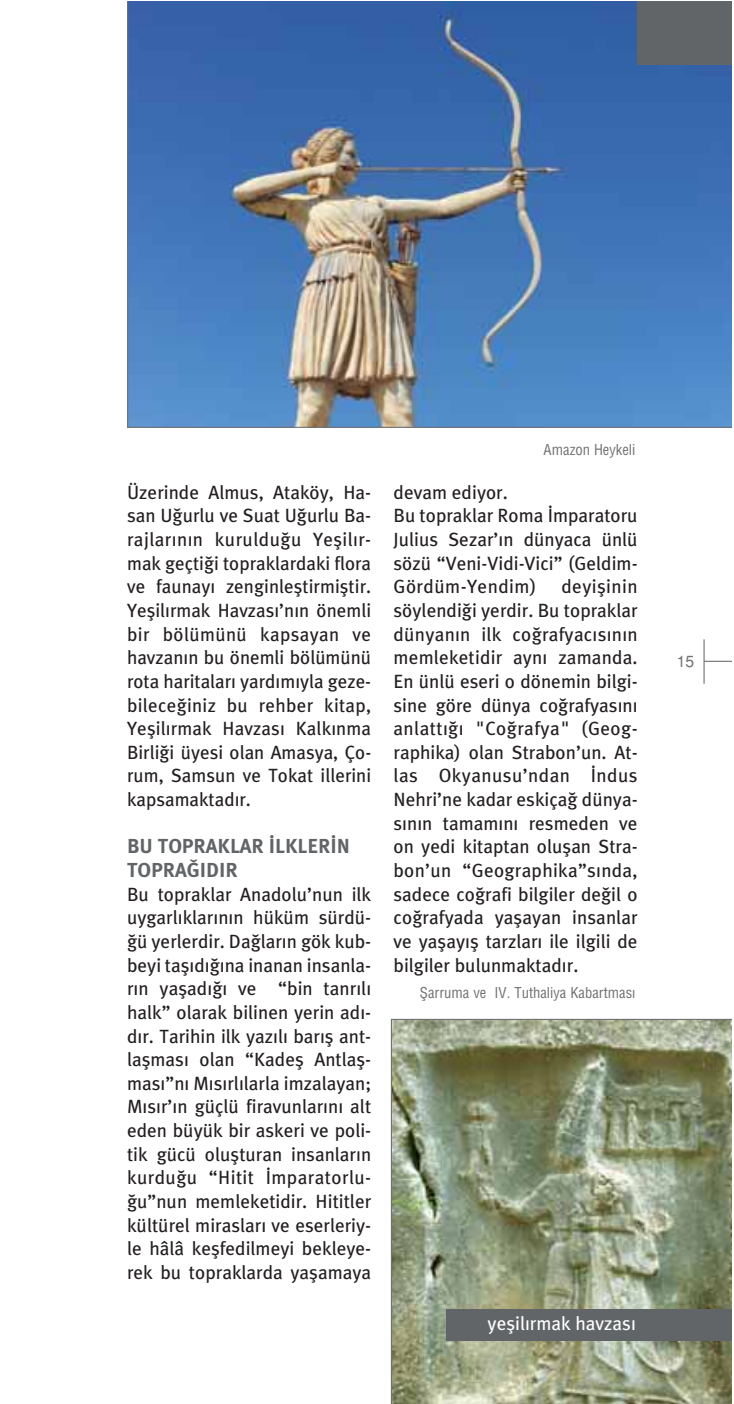
<style>
.page{position:relative;width:734px;height:1404px;background:#fff}
.page>*{position:absolute;margin:0;border:0;box-sizing:border-box;transform-origin:0 0}
.t1{font:20.25px/23.6px "Meta Plus Bold Roman Ti";color:#626568}
.t2{font:19.12px/23.6px "Meta Plus Book Roman Ti";color:#231f20;text-align:justify}
.t3{font:19.12px "Meta Plus Book Roman Ti";color:#fff}
.t4{font:500 15.75px "Helvetica";color:#717073}
.t5{font:14.62px "Helvetica Cond";color:#717073}
</style>
<div class="page">
<img style="left:127px;top:1px;width:604px;height:427px">
<svg style="left:391px;top:1018px;width:340px;height:385px"></svg>
<div style="left:637px;top:1px;width:94px;height:64px;background:#626568"></div>
<div style="left:446px;top:1309px;width:285px;height:32px;background:#626568"></div>
<hr style="left:703px;top:639px;width:1px;height:44px;background:#717073">
<svg style="left:704px;top:660px;width:27px;height:1px"></svg>
<p class="t2" style="left:127px;top:481px;width:245px">Üzerinde Almus, Ataköy, Ha&shy;san U¤urlu ve Suat U¤urlu Ba&shy;rajlar›n›n kuruldu¤u Yeflil›r&shy;mak geçti¤i topraklardaki flora ve faunay› zenginlefltirmifltir.<br>Yeflil›rmak Havzas›’n›n önemli bir bölümünü kapsayan ve havzan›n bu önemli bölümünü rota haritalar› yard›m›yla geze&shy;bilece¤iniz bu rehber kitap, Yeflil›rmak Havzas› Kalk›nma Birli¤i üyesi olan Amasya, Ço&shy;rum, Samsun ve Tokat illerini kapsamaktad›r.</p>
<p class="t1" style="left:127px;top:834px;width:224px">BU TOPRAKLAR ‹LKLER‹N<br>TOPRA⁄IDIR</p>
<p class="t2" style="left:127px;top:883px;width:245px">Bu topraklar Anadolu’nun ilk uygarl›klar›n›n hüküm sürdü-¤ü yerlerdir. Da¤lar›n gök kub&shy;beyi tafl›d›¤›na inanan insanla&shy;r›n yaflad›¤› ve “bin tanr›l› halk” olarak bilinen yerin ad›- d›r. Tarihin ilk yaz›l› bar›fl ant&shy;laflmas› olan “Kadefl Antlafl&shy;mas›”n› M›s›rl›larla imzalayan; M›s›r’›n güçlü firavunlar›n› alt eden büyük bir askeri ve poli&shy;tik gücü oluflturan insanlar›n kurdu¤u “Hitit ‹mparatorlu-¤u”nun memleketidir. Hititler kültürel miraslar› ve eserleriy&shy;le hâlâ keflfedilmeyi bekleye&shy;rek bu topraklarda yaflamaya</p>
<p class="t5" style="left:543px;top:441px;width:93px">Amazon Heykeli</p>
<p class="t2" style="left:393px;top:481px;width:245px;text-align:left">devam ediyor.<br>Bu topraklar Roma ‹mparatoru<br>Julius Sezar’›n dünyaca ünlü sözü “Veni-Vidi-Vici” (Geldim-<br>Gördüm-Yendim)</p>
<p class="t2" style="left:393px;top:576px;width:245px;text-indent:168px">deyiflinin söylendi¤i yerdir. Bu topraklar dünyan›n ilk co¤rafyac›s›n›n memleketidir ayn› zamanda.<br>En ünlü eseri o dönemin bilgi&shy;sine göre dünya co¤rafyas›n› anlatt›¤› "Co¤rafya" (Geog&shy;raphika) olan Strabon’un. At&shy;las Okyanusu’ndan ‹ndus Nehri’ne kadar eskiça¤ dünya&shy;s›n›n tamam›n› resmeden ve on yedi kitaptan oluflan Stra&shy;bon’un “Geographika”s›nda, sadece co¤rafi bilgiler de¤il o co¤rafyada yaflayan insanlar ve yaflay›fl tarzlar› ile ilgili de bilgiler bulunmaktad›r.</p>
<p class="t5" style="left:420px;top:984px;width:217px">fiarruma ve IV. Tuthaliya Kabartmas›</p>
<p class="t3" style="left:487px;top:1315px;width:150px">yeflil›rmak havzas›</p>
<p class="t4" style="left:676px;top:652px;width:19px">15</p>
</div>
